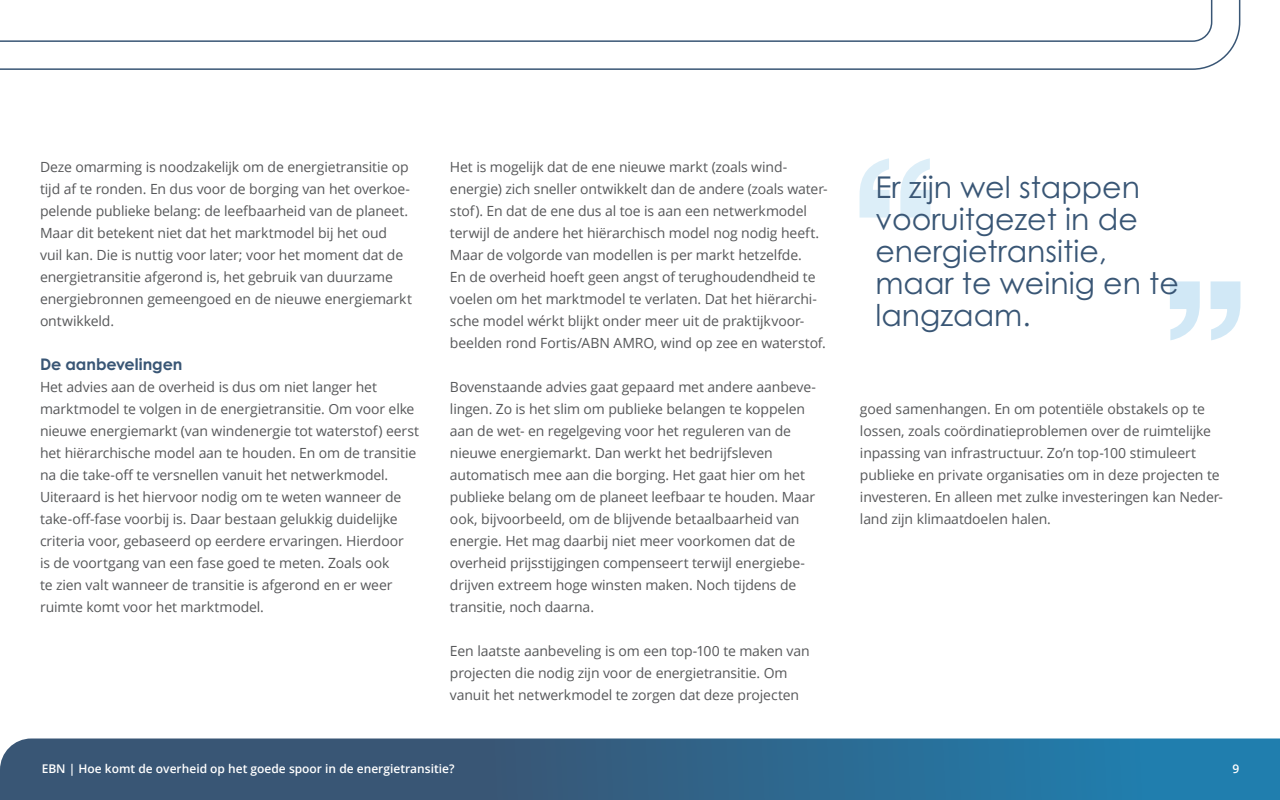
<style>
.page{position:relative;width:1280px;height:800px;background:#fff}
.page>*{position:absolute;margin:0;border:0;box-sizing:border-box;transform-origin:0 0}
.t1{font:30px/32px "Century Gothic Pro";color:#395675}
.t2{font:700 16px "Century Gothic Pro";letter-spacing:-.005em;color:#395675}
.t3{font:14px/22px "Open Sans";letter-spacing:-.01em;color:#57585a}
.t4{font:600 12px "Open Sans";color:#fff}
</style>
<div class="page">
<svg style="left:0;top:738px;width:1280px;height:62px;background:#32668a"></svg>
<svg style="left:0;top:0;width:1241px;height:70px"></svg>
<svg style="left:860px;top:158px;width:70px;height:60px"></svg>
<svg style="left:1170px;top:281px;width:70px;height:59px"></svg>
<p class="t3" style="left:40px;top:156px;width:373px">Deze omarming is noodzakelijk om de energietransitie op tijd af te ronden. En dus voor de borging van het overkoe&shy;pelende publieke belang: de leefbaarheid van de planeet.<br>Maar dit betekent niet dat het marktmodel bij het oud vuil kan. Die is nuttig voor later; voor het moment dat de energietransitie afgerond is, het gebruik van duurzame energiebronnen gemeengoed en de nieuwe energiemarkt ontwikkeld.</p>
<p class="t2" style="left:40px;top:354px;width:144px">De aanbevelingen</p>
<p class="t3" style="left:40px;top:376px;width:381px">Het advies aan de overheid is dus om niet langer het marktmodel te volgen in de energietransitie. Om voor elke nieuwe energiemarkt (van windenergie tot waterstof) eerst het hiërarchische model aan te houden. En om de transitie na die take-off te versnellen vanuit het netwerkmodel.<br>Uiteraard is het hiervoor nodig om te weten wanneer de take-off-fase voorbij is. Daar bestaan gelukkig duidelijke criteria voor, gebaseerd op eerdere ervaringen. Hierdoor<br>is de voortgang van een fase goed te meten. Zoals ook<br>te zien valt wanneer de transitie is afgerond en er weer ruimte komt voor het marktmodel.</p>
<p class="t3" style="left:450px;top:155px;width:379px">Het is mogelijk dat de ene nieuwe markt (zoals wind&shy;energie) zich sneller ontwikkelt dan de andere (zoals water&shy;stof). En dat de ene dus al toe is aan een netwerkmodel terwijl de andere het hiërarchisch model nog nodig heeft.<br>Maar de volgorde van modellen is per markt hetzelfde.<br>En de overheid hoeft geen angst of terughoudendheid te voelen om het marktmodel te verlaten. Dat het hiërarchi&shy;sche model wérkt blijkt onder meer uit de praktijkvoor&shy;beelden rond Fortis/ABN AMRO, wind op zee en waterstof.</p>
<p class="t3" style="left:450px;top:375px;width:368px">Bovenstaande advies gaat gepaard met andere aanbeve&shy;lingen. Zo is het slim om publieke belangen te koppelen aan de wet- en regelgeving voor het reguleren van de nieuwe energiemarkt. Dan werkt het bedrijfsleven automatisch mee aan die borging. Het gaat hier om het publieke belang om de planeet leefbaar te houden. Maar ook, bijvoorbeeld, om de blijvende betaalbaarheid van energie. Het mag daarbij niet meer voorkomen dat de overheid prijsstijgingen compenseert terwijl energiebe&shy;drijven extreem hoge winsten maken. Noch tijdens de transitie, noch daarna.</p>
<p class="t3" style="left:450px;top:639px;width:361px">Een laatste aanbeveling is om een top-100 te maken van projecten die nodig zijn voor de energietransitie. Om vanuit het netwerkmodel te zorgen dat deze projecten</p>
<h1 class="t1" style="left:875px;top:170px;width:305px">Er zijn wel stappen vooruitgezet in de energietransitie, maar te weinig en te langzaam.</h1>
<p class="t3" style="left:860px;top:397px;width:365px">goed samenhangen. En om potentiële obstakels op te lossen, zoals coördinatieproblemen over de ruimtelijke inpassing van infrastructuur. Zo’n top-100 stimuleert publieke en private organisaties om in deze projecten te investeren. En alleen met zulke investeringen kan Neder&shy;land zijn klimaatdoelen halen.</p>
<p class="t4" style="left:42px;top:761px;width:414px">EBN | Hoe komt de overheid op het goede spoor in de energietransitie?</p>
<p class="t4" style="left:1233px;top:761px;width:8px">9</p>
</div>
